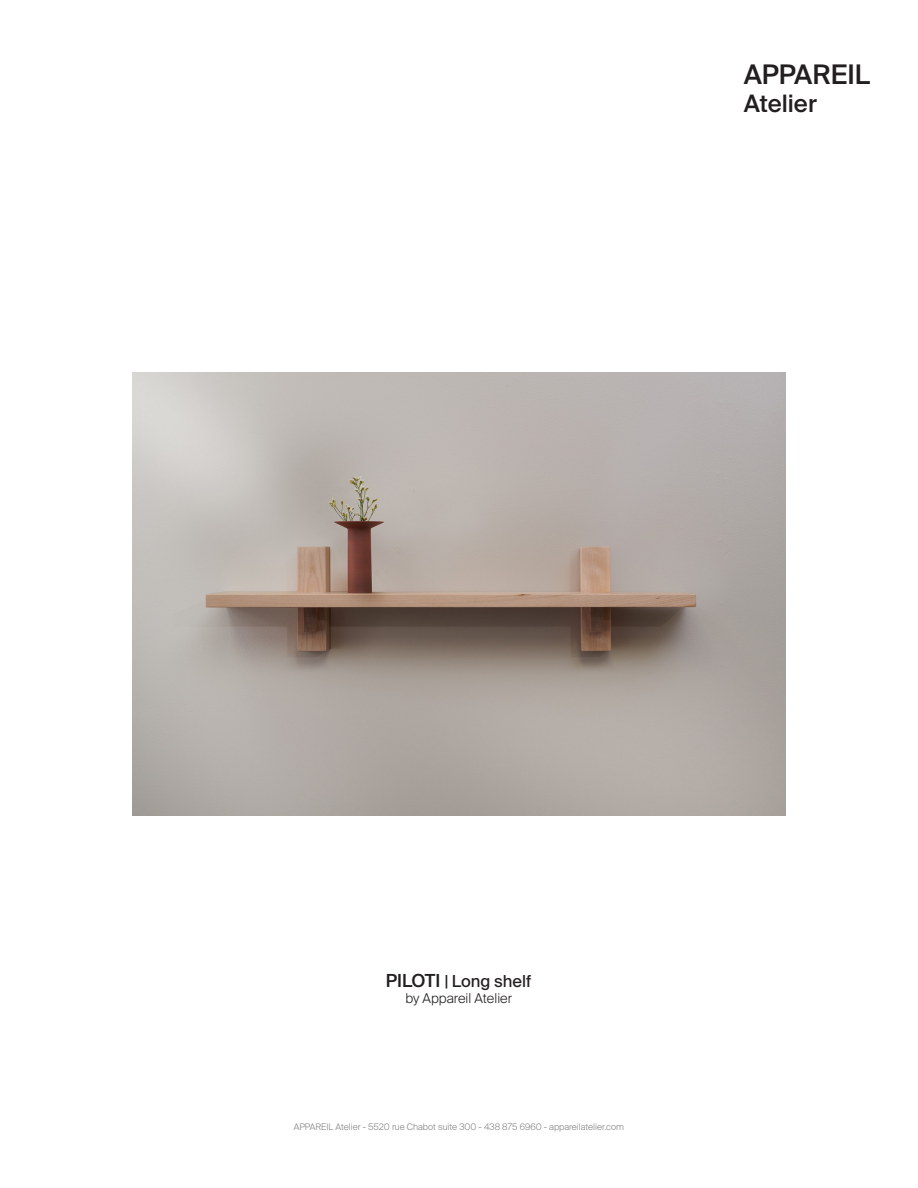
<style>
.page{position:relative;width:918px;height:1188px;background:#fff}
.page>*{position:absolute;margin:0;border:0;box-sizing:border-box;transform-origin:0 0}
.t1{font:500 27px "Suisse Intl";color:#231f20}
.t2{font:500 24px "Suisse Intl";color:#231f20}
.t3{font:16.5px "Suisse Intl";color:#231f20}
.t4{font:300 13.5px "Suisse Intl";color:#231f20}
.t5{font:300 9px "Suisse Intl";color:#808181}
.s1{font-weight:500;font-size:18px}
</style>
<div class="page">
<img style="left:132px;top:373px;width:654px;height:442px">
<p class="t1" style="left:744px;top:58px;width:128px">APPAREIL</p>
<p class="t2" style="left:744px;top:90px;width:75px">Atelier</p>
<p class="t3" style="left:386px;top:971px;width:147px"><span class="s1">PILOTI</span> | Long shelf</p>
<p class="t4" style="left:405px;top:990px;width:108px">by Appareil Atelier</p>
<p class="t5" style="left:294px;top:1122px;width:332px">APPAREIL Atelier - 5520 rue Chabot suite 300 - 438 875 6960 - appareilatelier.com</p>
</div>
